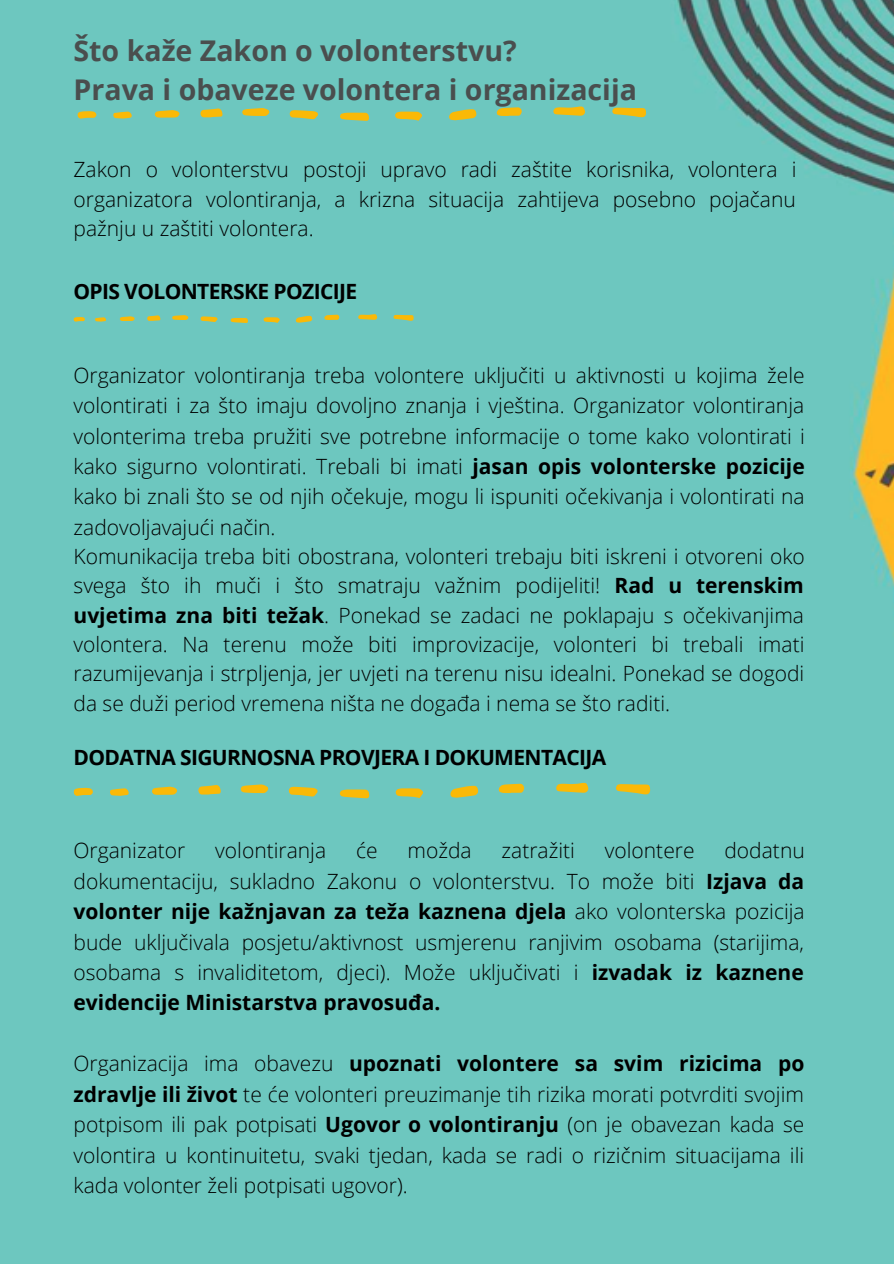
<style>
.page{position:relative;width:894px;height:1264px;background:#fff}
.page>*{position:absolute;margin:0;border:0;box-sizing:border-box;transform-origin:0 0}
.t1{font:700 28.5px "Open Sans";color:#4a4e4e}
.t2{font:300 21px/30.5px "Open Sans";color:#000;text-align:justify}
.t3{font:700 21px "Open Sans";letter-spacing:-.03em;color:#000}
.s1{font-weight:700}
</style>
<div class="page">
<div style="left:0;top:0;width:893px;height:1263px;background:#6dc7bf"></div>
<svg style="left:612px;top:108px;width:34px;height:9px"></svg>
<svg style="left:448px;top:109px;width:28px;height:11px"></svg>
<svg style="left:553px;top:106px;width:32px;height:10px"></svg>
<svg style="left:340px;top:113px;width:29px;height:8px"></svg>
<svg style="left:289px;top:110px;width:29px;height:9px"></svg>
<svg style="left:395px;top:112px;width:27px;height:9px"></svg>
<svg style="left:496px;top:107px;width:26px;height:9px"></svg>
<svg style="left:242px;top:108px;width:27px;height:8px"></svg>
<svg style="left:200px;top:108px;width:22px;height:9px"></svg>
<svg style="left:155px;top:110px;width:24px;height:8px"></svg>
<svg style="left:77px;top:111px;width:19px;height:8px"></svg>
<svg style="left:113px;top:111px;width:19px;height:8px"></svg>
<svg style="left:393px;top:315px;width:21px;height:6px"></svg>
<svg style="left:295px;top:316px;width:17px;height:6px"></svg>
<svg style="left:358px;top:314px;width:19px;height:6px"></svg>
<svg style="left:230px;top:318px;width:18px;height:5px"></svg>
<svg style="left:200px;top:316px;width:18px;height:6px"></svg>
<svg style="left:263px;top:317px;width:17px;height:6px"></svg>
<svg style="left:324px;top:315px;width:15px;height:5px"></svg>
<svg style="left:172px;top:315px;width:16px;height:5px"></svg>
<svg style="left:147px;top:315px;width:13px;height:6px"></svg>
<svg style="left:120px;top:316px;width:15px;height:5px"></svg>
<svg style="left:73px;top:317px;width:12px;height:5px"></svg>
<svg style="left:95px;top:317px;width:11px;height:4px"></svg>
<svg style="left:615px;top:784px;width:35px;height:10px"></svg>
<svg style="left:450px;top:785px;width:28px;height:12px"></svg>
<svg style="left:556px;top:782px;width:32px;height:10px"></svg>
<svg style="left:339px;top:789px;width:30px;height:9px"></svg>
<svg style="left:288px;top:786px;width:30px;height:10px"></svg>
<svg style="left:395px;top:788px;width:28px;height:10px"></svg>
<svg style="left:498px;top:783px;width:26px;height:10px"></svg>
<svg style="left:241px;top:784px;width:27px;height:9px"></svg>
<svg style="left:198px;top:784px;width:23px;height:10px"></svg>
<svg style="left:152px;top:786px;width:25px;height:8px"></svg>
<svg style="left:73px;top:787px;width:20px;height:9px"></svg>
<svg style="left:110px;top:788px;width:19px;height:7px"></svg>
<p class="t1" style="left:73px;top:30px;width:444px">Što kaže Zakon o volonterstvu?</p>
<p class="t1" style="left:73px;top:70px;width:564px">Prava i obaveze volontera i organizacija</p>
<p class="t2" style="left:73px;top:154px;width:724px;line-height:29.2px">Zakon o volonterstvu postoji upravo radi zaštite korisnika, volontera i organizatora volontiranja, a krizna situacija zahtijeva posebno pojačanu pažnju u zaštiti volontera.</p>
<p class="t3" style="left:73px;top:277px;width:285px">OPIS VOLONTERSKE POZICIJE</p>
<p class="t2" style="left:73px;top:359px;width:732px">Organizator volontiranja treba volontere uključiti u aktivnosti u kojima žele volontirati i za što imaju dovoljno znanja i vještina. Organizator volontiranja volonterima treba pružiti sve potrebne informacije o tome kako volontirati i kako sigurno volontirati. Trebali bi imati <span class="s1">jasan opis volonterske pozicije </span>kako bi znali što se od njih očekuje, mogu li ispuniti očekivanja i volontirati na zadovoljavajući način.</p>
<p class="t2" style="left:73px;top:541px;width:732px;line-height:29.2px">Komunikacija treba biti obostrana, volonteri trebaju biti iskreni i otvoreni oko svega što ih muči i što smatraju važnim podijeliti! <span class="s1">Rad u terenskim uvjetima zna biti težak</span>. Ponekad se zadaci ne poklapaju s očekivanjima volontera. Na terenu može biti improvizacije, volonteri bi trebali imati razumijevanja i strpljenja, jer uvjeti na terenu nisu idealni. Ponekad se dogodi da se duži period vremena ništa ne događa i nema se što raditi.</p>
<p class="t3" style="left:73px;top:742px;width:534px">DODATNA SIGURNOSNA PROVJERA I DOKUMENTACIJA</p>
<p class="t2" style="left:73px;top:835px;width:113px">Organizator</p>
<p class="t2" style="left:215px;top:835px;width:112px">volontiranja</p>
<p class="t2" style="left:356px;top:835px;width:23px">će</p>
<p class="t2" style="left:407px;top:835px;width:66px">možda</p>
<p class="t2" style="left:501px;top:835px;width:75px">zatražiti</p>
<p class="t2" style="left:604px;top:835px;width:91px">volontere</p>
<p class="t2" style="left:73px;top:835px;width:732px;text-indent:650px">dodatnu dokumentaciju, sukladno Zakonu o volonterstvu. To može biti <span class="s1">Izjava da volonter nije kažnjavan za teža kaznena djela</span> ako volonterska pozicija bude uključivala posjetu/aktivnost usmjerenu ranjivim osobama (starijima, osobama s invaliditetom, djeci). Može uključivati i <span class="s1">izvadak iz kaznene evidencije Ministarstva pravosuđa.</span></p>
<p class="t2" style="left:73px;top:1047px;width:732px">Organizacija ima obavezu <span class="s1">upoznati volontere sa svim rizicima po zdravlje ili život</span> te će volonteri preuzimanje tih rizika morati potvrditi svojim potpisom ili pak potpisati <span class="s1">Ugovor o volontiranju</span> (on je obavezan kada se volontira u kontinuitetu, svaki tjedan, kada se radi o rizičnim situacijama ili kada volonter želi potpisati ugovor).</p>
</div>
